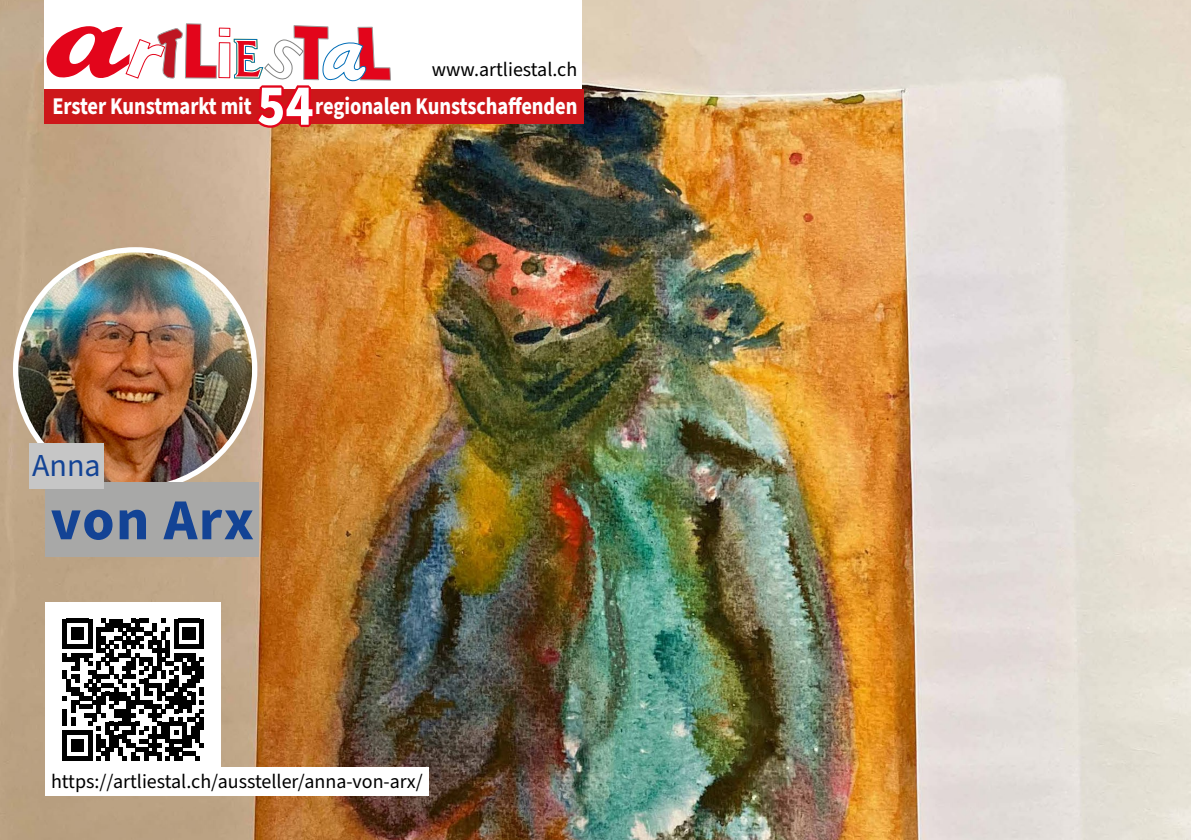
<style>
.page{position:relative;width:1191px;height:840px;background:#fff}
.page>*{position:absolute;margin:0;border:0;box-sizing:border-box;transform-origin:0 0}
.t1{font:700 58.4px "Source Sans Pro";color:#fff;scale:.91 1}
.t2{font:700 58px "Source Sans Pro";letter-spacing:.025em;color:#134395}
.t3{font:32px "Source Sans Pro";color:#134395}
.t4{font:700 24px "Source Sans Pro";letter-spacing:-.005em;color:#fff;scale:.85 1}
.t5{font:20px "Source Sans Pro";color:#000}
</style>
<div class="page">
<img style="left:0;top:0;width:1191px;height:839px">
<div style="left:45px;top:0;width:537px;height:119px;background:#fff"></div>
<svg style="left:46px;top:23px;width:171px;height:56px"></svg>
<div style="left:219px;top:28px;width:11px;height:9px;border:1px solid #e3051b"></div>
<div style="left:218px;top:42px;width:12px;height:36px;border:1px solid #e3051b"></div>
<div style="left:45px;top:89px;width:539px;height:34px;background:#cd171a"></div>
<svg style="left:233px;top:25px;width:158px;height:105px"></svg>
<img style="left:16px;top:250px;width:239px;height:239px;border-radius:119px">
<div style="left:45px;top:482px;width:213px;height:74px;background:#a8a8a7"></div>
<div style="left:29px;top:443px;width:75px;height:45px;background:#c6c6c6"></div>
<div style="left:45px;top:601px;width:176px;height:176px;background:#fff"></div>
<svg style="left:62px;top:618px;width:142px;height:142px"></svg>
<div style="left:45px;top:767px;width:383px;height:28px;background:#fff"></div>
<p class="t5" style="left:432px;top:56px;width:147px">www.artliestal.ch</p>
<h1 class="t1" style="left:257px;top:66px;width:64px">54</h1>
<p class="t4" style="left:52px;top:90px;width:236px">Erster Kunstmarkt mit</p>
<p class="t4" style="left:315px;top:90px;width:310px">regionalen Kunstschaffenden</p>
<h3 class="t3" style="left:32px;top:444px;width:70px">Anna</h3>
<h2 class="t2" style="left:51px;top:480px;width:205px">von Arx</h2>
<p class="t5" style="left:51px;top:767px;width:373px">https://artliestal.ch/aussteller/anna-von-arx/</p>
</div>
